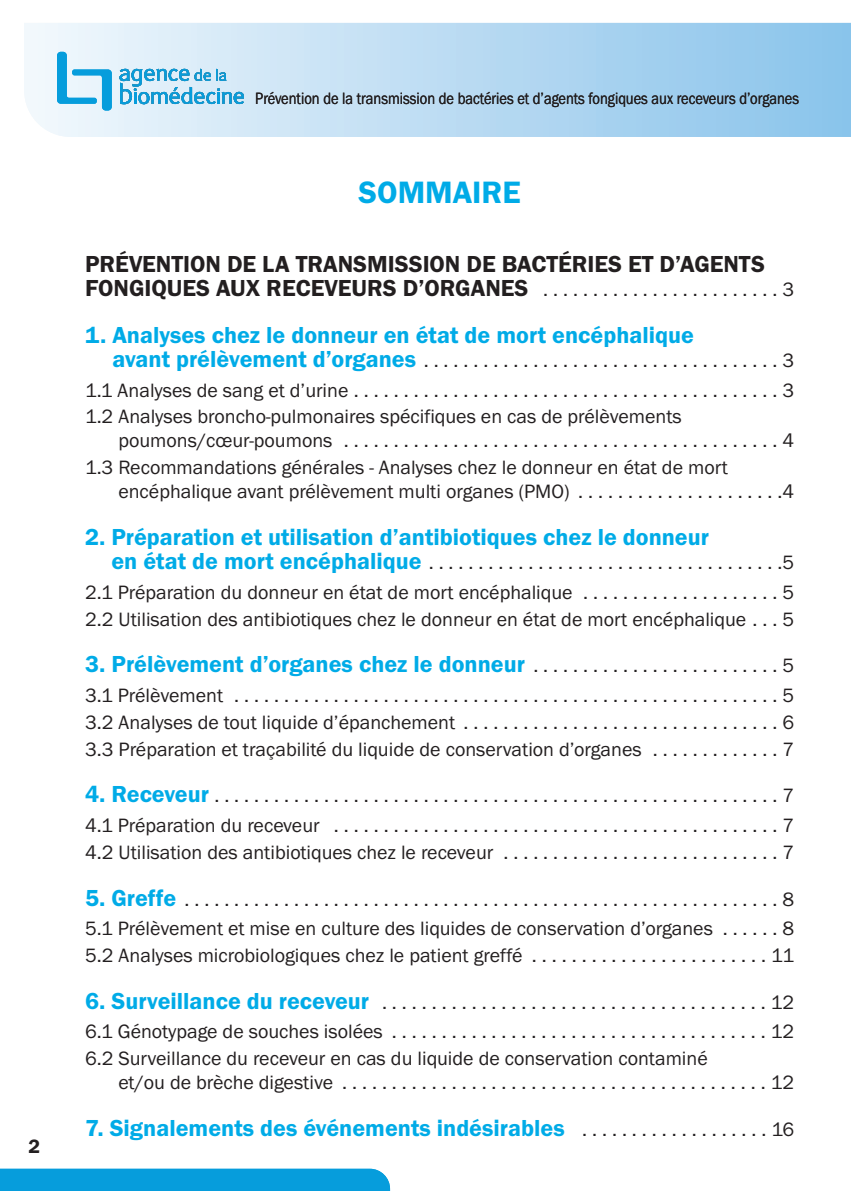
<style>
.page{position:relative;width:851px;height:1191px;background:#fff}
.page>*{position:absolute;margin:0;border:0;box-sizing:border-box;transform-origin:0 0}
.t1{font:600 32px "Franklin Gothic Itc T";color:#00abe7}
.t2{font:600 24px "Franklin Gothic Itc T";color:#00abe7}
.t3{font:600 24px/24px "Franklin Gothic Itc T";color:#231f20}
.t4{font:20px/29.6px "Franklin Gothic Itc T";color:#231f20}
.t5{font:600 20px "Franklin Gothic Itc T";color:#231f20}
.t6{font:17px "Franklin Gothic Itc T";color:#231f20;scale:.85 1}
.s1{font-weight:400;font-size:20px}
.s2{font-weight:600;font-size:24px;color:#00abe7}
.s3{font-weight:400;font-size:20px;color:#231f20}
</style>
<div class="page">
<svg style="left:24px;top:23px;width:826px;height:114px;background:#badbf2"></svg>
<div style="left:0;top:1168px;width:390px;height:23px;background:#069ddc"></div>
<svg style="left:57px;top:52px;width:55px;height:58px;background:#8ed1ee"></svg>
<svg style="left:119px;top:69px;width:125px;height:35px;background:#90cce8"></svg>
<p class="t5" style="left:28px;top:1134px;width:13px">2</p>
<p class="t6" style="left:255px;top:88px;width:641px">Prévention de la transmission de bactéries et d’agents fongiques aux receveurs d’organes</p>
<h1 class="t1" style="left:358px;top:173px;width:163px">SOMMAIRE</h1>
<p class="t3" style="left:85px;top:252px;width:710px">PRÉVENTION DE LA TRANSMISSION DE BACTÉRIES ET D’AGENTS<br>FONGIQUESAUXRECEVEURSD’ORGANES <span class="s1">........................3</span></p>
<p class="t2" style="left:85px;top:320px;width:610px">1. Analyses chez le donneur en état de mort encéphalique</p>
<p class="t4" style="left:85px;top:345px;width:710px;text-align:right"><span class="s2">avantprélèvementd’organes</span> ....................................3<br>1.1Analysesdesangetd’urine...........................................3</p>
<p class="t4" style="left:118px;top:404px;width:677px;line-height:24px;text-indent:-33px">1.2 Analyses broncho-pulmonaires spécifiques en cas de prélèvements poumons/cœur-poumons ............................................4</p>
<p class="t4" style="left:118px;top:455px;width:677px;line-height:24px;text-indent:-33px">1.3 Recommandations générales - Analyses chez le donneur en état de mort encéphalique avant prélèvement multi organes (PMO) . . . . . . . . . . . . . . . . . . . . .4</p>
<p class="t2" style="left:85px;top:522px;width:625px">2. Préparation et utilisation d’antibiotiques chez le donneur</p>
<p class="t4" style="left:85px;top:547px;width:710px;text-align:right"><span class="s2">enétatdemortencéphalique</span>....................................5<br>2.1 Préparation du donneur en état de mort encéphalique . . . . . . . . . . . . . . . . . . . . 5</p>
<p class="t4" style="left:85px;top:604px;width:710px">2.2 Utilisation des antibiotiques chez le donneur en état de mort encéphalique . . . 5</p>
<p class="t2" style="left:85px;top:650px;width:710px">3.Prélèvementd’organeschezledonneur <span class="s3">.........................5</span></p>
<p class="t4" style="left:85px;top:681px;width:710px;line-height:26.8px;text-align:justify">3.1Prélèvement .......................................................5<br>3.2Analysesdetoutliquided’épanchement ................................6<br>3.3 Préparation et traçabilité du liquide de conservation d’organes . . . . . . . . . . . . . 7</p>
<p class="t4" style="left:85px;top:780px;width:710px"><span class="s2">4.Receveur</span>.........................................................7<br>4.1Préparationdureceveur .............................................7</p>
<p class="t4" style="left:85px;top:837px;width:710px">4.2 Utilisation des antibiotiques chez le receveur . . . . . . . . . . . . . . . . . . . . . . . . . . . . 7</p>
<p class="t4" style="left:85px;top:883px;width:710px"><span class="s2">5.Greffe</span> ............................................................8<br>5.1 Prélèvement et mise en culture des liquides de conservation d’organes . . . . . . 8</p>
<p class="t4" style="left:85px;top:940px;width:710px">5.2 Analyses microbiologiques chez le patient greffé . . . . . . . . . . . . . . . . . . . . . . . . 11</p>
<p class="t4" style="left:85px;top:987px;width:710px"><span class="s2">6.Surveillancedureceveur</span> .......................................12<br>6.1Génotypagedesouchesisolées ......................................12</p>
<p class="t4" style="left:118px;top:1046px;width:677px;line-height:24px;text-indent:-33px">6.2 Surveillance du receveur en cas du liquide de conservation contaminé et/oudebrèchedigestive ...........................................12</p>
<p class="t2" style="left:85px;top:1113px;width:710px">7. Signalements des événements indésirables <span class="s3">. . . . . . . . . . . . . . . . . . . 16</span></p>
</div>
